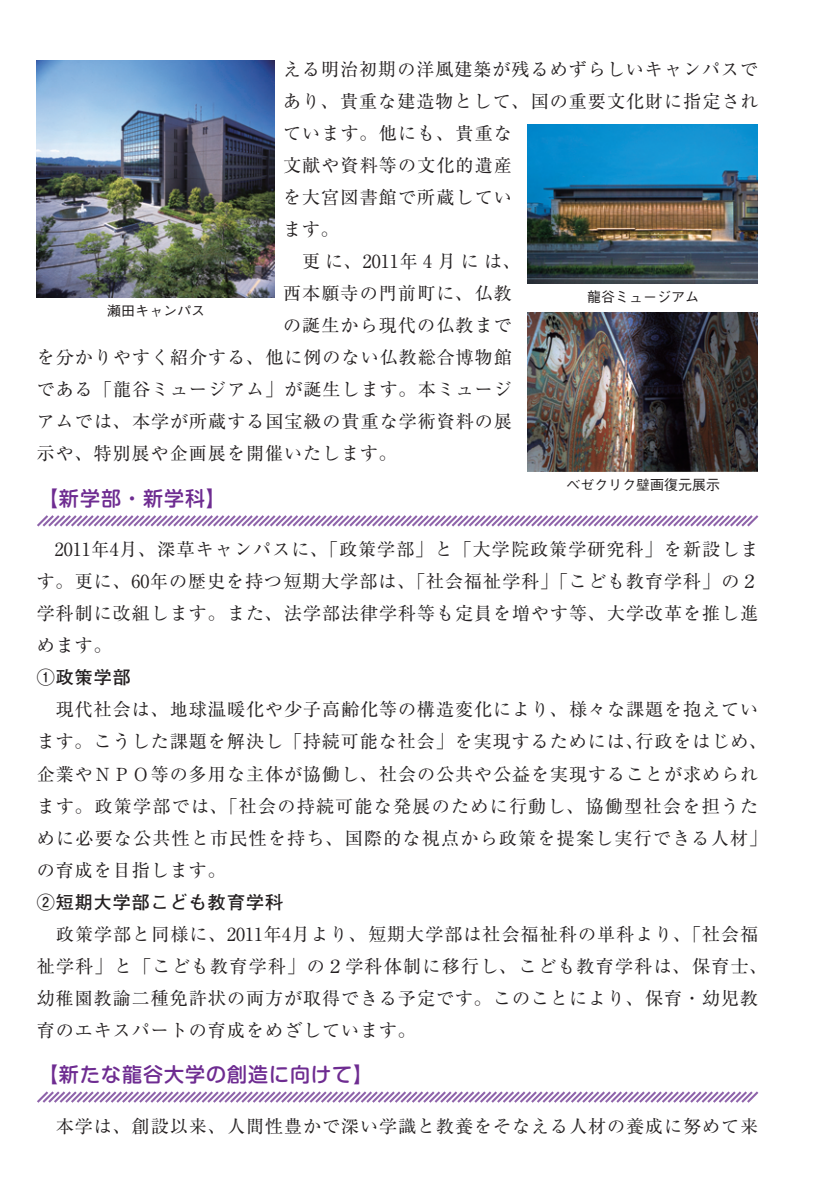
<style>
.page{position:relative;width:840px;height:1191px;background:#fff}
.page>*{position:absolute;margin:0;border:0;box-sizing:border-box;transform-origin:0 0}
.t1{font:500 20px "Shin M Go Pro";letter-spacing:.05em;color:#6e2c91}
.t2{font:18px/32px "Ryumin Pr 5";letter-spacing:.055em;color:#231f20}
.t3{font:700 18px "Futo Go B101 Pr 5";letter-spacing:.055em;color:#231f20}
.t4{font:500 14px "Gothic BBB Pr 5";color:#231f20}
</style>
<div class="page">
<svg style="left:37px;top:515px;width:722px;height:12px"></svg>
<svg style="left:37px;top:1091px;width:722px;height:12px"></svg>
<img style="left:37px;top:60px;width:237px;height:237px">
<img style="left:527px;top:125px;width:230px;height:159px">
<img style="left:527px;top:312px;width:230px;height:159px">
<p class="t2" style="left:283px;top:52px;width:476px">える明治初期の洋風建築が残るめずらしいキャンパスで</p>
<p class="t2" style="left:283px;top:84px;width:476px">あり、貴重な建造物として、国の重要文化財に指定され</p>
<p class="t2" style="left:283px;top:116px;width:230px">ています。他にも、貴重な</p>
<p class="t2" style="left:283px;top:148px;width:230px">文献や資料等の文化的遺産</p>
<p class="t2" style="left:283px;top:180px;width:230px">を大宮図書館で所蔵してい</p>
<p class="t2" style="left:283px;top:212px;width:57px">ます。</p>
<p class="t2" style="left:302px;top:244px;width:220px">更に、2011年 4 月には、</p>
<p class="t2" style="left:283px;top:276px;width:230px">西本願寺の門前町に、仏教</p>
<p class="t2" style="left:283px;top:308px;width:230px">の誕生から現代の仏教まで</p>
<p class="t2" style="left:37px;top:340px;width:476px">を分かりやすく紹介する、他に例のない仏教総合博物館</p>
<p class="t2" style="left:37px;top:372px;width:476px">である「龍谷ミュージアム」が誕生します。本ミュージ</p>
<p class="t2" style="left:37px;top:404px;width:476px">アムでは、本学が所蔵する国宝級の貴重な学術資料の展</p>
<p class="t2" style="left:37px;top:436px;width:361px">示や、特別展や企画展を開催いたします。</p>
<p class="t1" style="left:38px;top:482px;width:189px">【新学部・新学科】</p>
<p class="t2" style="left:37px;top:532px;width:722px;text-align:justify;text-indent:18px">2011年4月、深草キャンパスに、「政策学部」と「大学院政策学研究科」を新設します。更に、60年の歴史を持つ短期大学部は、「社会福祉学科」「こども教育学科」の２学科制に改組します。また、法学部法律学科等も定員を増やす等、大学改革を推し進めます。</p>
<p class="t3" style="left:37px;top:663px;width:95px">①政策学部</p>
<p class="t2" style="left:37px;top:692px;width:731px;text-indent:19px">現代社会は、地球温暖化や少子高齢化等の構造変化により、様々な課題を抱えています。こうした課題を解決し「持続可能な社会」を実現するためには、行政をはじめ、企業やＮＰＯ等の多用な主体が協働し、社会の公共や公益を実現することが求められます。政策学部では、「社会の持続可能な発展のために行動し、協働型社会を担うために必要な公共性と市民性を持ち、国際的な視点から政策を提案し実行できる人材」の育成を目指します。</p>
<p class="t3" style="left:37px;top:887px;width:247px">②短期大学部こども教育学科</p>
<p class="t2" style="left:37px;top:916px;width:731px;text-indent:19px">政策学部と同様に、2011年4月より、短期大学部は社会福祉科の単科より、「社会福祉学科」と「こども教育学科」の２学科体制に移行し、こども教育学科は、保育士、幼稚園教諭二種免許状の両方が取得できる予定です。このことにより、保育・幼児教育のエキスパートの育成をめざしています。</p>
<p class="t1" style="left:38px;top:1058px;width:336px">【新たな龍谷大学の創造に向けて】</p>
<p class="t2" style="left:56px;top:1108px;width:703px">本学は、創設以来、人間性豊かで深い学識と教養をそなえる人材の養成に努めて来</p>
<p class="t4" style="left:587px;top:286px;width:113px">龍谷ミュージアム</p>
<p class="t4" style="left:107px;top:300px;width:99px">瀬田キャンパス</p>
<p class="t4" style="left:566px;top:473px;width:155px">ベゼクリク壁画復元展示</p>
</div>
